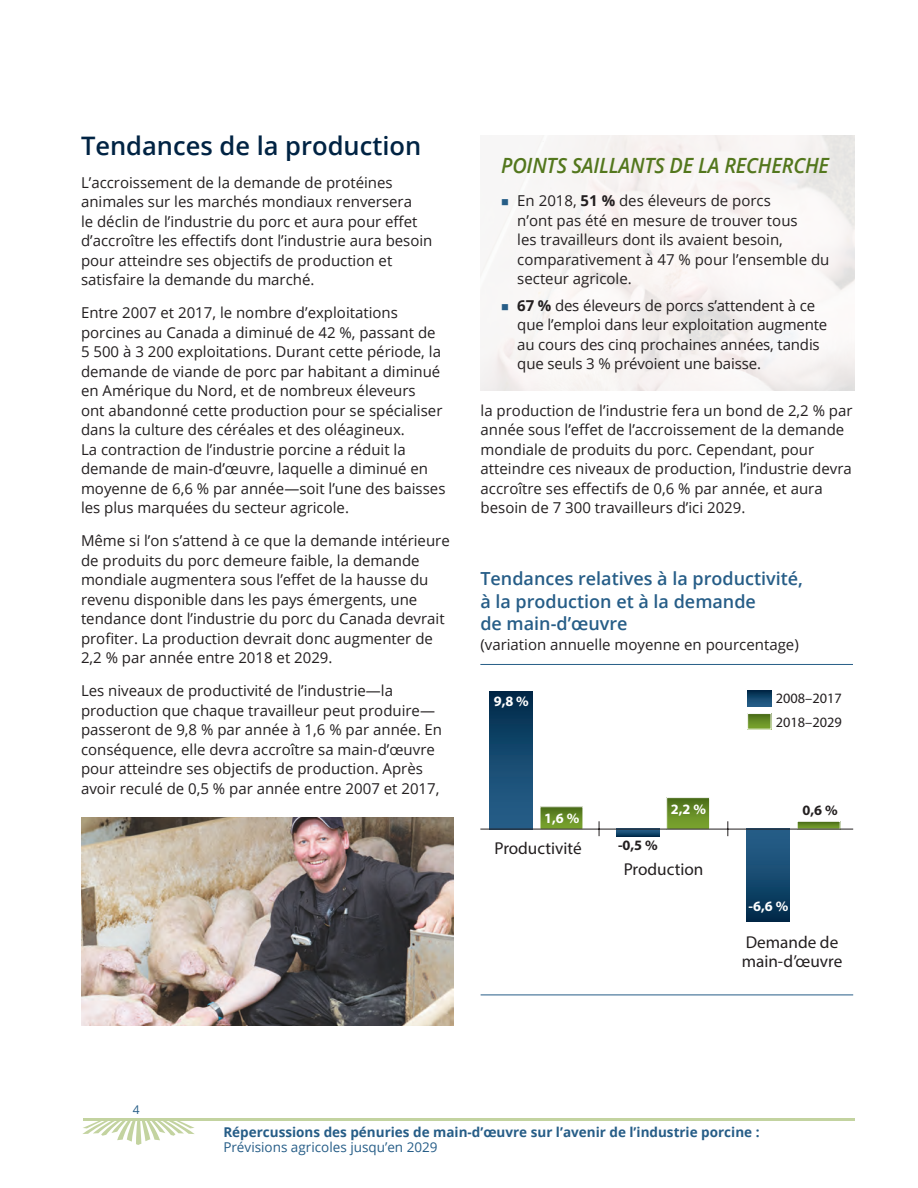
<style>
.page{position:relative;width:918px;height:1188px;background:#fff}
.page>*{position:absolute;margin:0;border:0;box-sizing:border-box;transform-origin:0 0}
.t1{font:600 25.5px "Open Sans";color:#002343}
.t2{font:italic 600 21px "Open Sans";letter-spacing:-.01em;color:#53771d;scale:.95 1}
.t3{font:600 18px/22.5px "Open Sans";color:#265d87}
.t4{font:17.25px/18.6px "Myriad Pro";color:#231f20}
.t5{font:15px/19.5px "Open Sans";color:#231f20}
.t6{font:14.4px/23.7px "Myriad Pro";color:#231f20}
.t7{font:700 14.4px "Myriad Pro";color:#fff}
.t8{font:700 14.4px "Myriad Pro";color:#231f20}
.t9{font:700 13.5px "Open Sans";color:#265d87}
.t10{font:13.5px "Open Sans";color:#265d87}
.t11{font:12px "Open Sans";color:#265d87}
.s1{font-weight:700}
</style>
<div class="page">
<svg style="left:82px;top:1121px;width:113px;height:24px"></svg>
<hr style="left:83px;top:1118px;width:772px;height:3px;background:#c3d3a0">
<img style="left:81px;top:818px;width:373px;height:208px">
<div style="left:490px;top:691px;width:43px;height:138px;background:linear-gradient(to bottom,#012c4c,#29638e)"></div>
<div style="left:540px;top:807px;width:43px;height:22px;background:linear-gradient(to bottom,#4d6f1a,#7ba52f)"></div>
<div style="left:747px;top:829px;width:43px;height:93px;background:linear-gradient(to bottom,#29648f,#012d4d)"></div>
<svg style="left:799px;top:823px;width:39px;height:4px"></svg>
<div style="left:797px;top:821px;width:43px;height:8px;border:1px solid #fff"></div>
<svg style="left:616px;top:830px;width:43px;height:6px"></svg>
<svg style="left:668px;top:799px;width:40px;height:29px"></svg>
<div style="left:666px;top:797px;width:44px;height:33px;border:1px solid #fff"></div>
<svg style="left:599px;top:821px;width:1px;height:15px"></svg>
<svg style="left:728px;top:821px;width:1px;height:15px"></svg>
<hr style="left:480px;top:829px;width:373px;height:1px;background:#231f20">
<svg style="left:749px;top:715px;width:20px;height:12px"></svg>
<div style="left:747px;top:713px;width:24px;height:16px;border:1px solid #fff"></div>
<svg style="left:748px;top:691px;width:23px;height:15px"></svg>
<hr style="left:481px;top:995px;width:372px;height:1px;background:#265d87">
<hr style="left:480px;top:664px;width:373px;height:1px;background:#265d87">
<h1 class="t1" style="left:81px;top:128px;width:342px">Tendances de la production</h1>
<p class="t5" style="left:81px;top:172px;width:353px">L’accroissement de la demande de protéines animales sur les marchés mondiaux renversera<br>le déclin de l’industrie du porc et aura pour effet d’accroître les effectifs dont l’industrie aura besoin pour atteindre ses objectifs de production et satisfaire la demande du marché.</p>
<p class="t5" style="left:81px;top:302px;width:366px">Entre 2007 et 2017, le nombre d’exploitations porcines au Canada a diminué de 42 %, passant de 5 500 à 3 200 exploitations. Durant cette période, la demande de viande de porc par habitant a diminué en Amérique du Nord, et de nombreux éleveurs<br>ont abandonné cette production pour se spécialiser dans la culture des céréales et des oléagineux.<br>La contraction de l’industrie porcine a réduit la demande de main-d’œuvre, laquelle a diminué en moyenne de 6,6 % par année—soit l’une des baisses les plus marquées du secteur agricole.</p>
<p class="t5" style="left:81px;top:530px;width:370px">Même si l’on s’attend à ce que la demande intérieure de produits du porc demeure faible, la demande mondiale augmentera sous l’effet de la hausse du revenu disponible dans les pays émergents, une tendance dont l’industrie du porc du Canada devrait profiter. La production devrait donc augmenter de 2,2 % par année entre 2018 et 2029.</p>
<p class="t5" style="left:81px;top:680px;width:363px">Les niveaux de productivité de l’industrie—la production que chaque travailleur peut produire— passeront de 9,8 % par année à 1,6 % par année. En conséquence, elle devra accroître sa main-d’œuvre pour atteindre ses objectifs de production. Après avoir reculé de 0,5 % par année entre 2007 et 2017,</p>
<h2 class="t2" style="left:501px;top:151px;width:347px">POINTS SAILLANTS DE LA RECHERCHE</h2>
<p class="t5" style="left:517px;top:191px;width:314px">En 2018, <span class="s1">51 %</span> des éleveurs de porcs<br>n’ont pas été en mesure de trouver tous<br>les travailleurs dont ils avaient besoin, comparativement à 47 % pour l’ensemble du secteur agricole.</p>
<p class="t5" style="left:517px;top:295px;width:312px"><span class="s1">67 %</span> des éleveurs de porcs s’attendent à ce que l’emploi dans leur exploitation augmente au cours des cinq prochaines années, tandis que seuls 3 % prévoient une baisse.</p>
<p class="t5" style="left:481px;top:400px;width:374px">la production de l’industrie fera un bond de 2,2 % par année sous l’effet de l’accroissement de la demande mondiale de produits du porc. Cependant, pour atteindre ces niveaux de production, l’industrie devra accroître ses effectifs de 0,6 % par année, et aura besoin de 7 300 travailleurs d’ici 2029.</p>
<p class="t3" style="left:480px;top:567px;width:324px">Tendances relatives à la productivité, à la production et à la demande<br>de main-d’œuvre</p>
<p class="t5" style="left:480px;top:634px;width:320px">(variation annuelle moyenne en pourcentage)</p>
<p class="t7" style="left:494px;top:691px;width:37px">9,8 %</p>
<p class="t7" style="left:544px;top:808px;width:37px">1,6 %</p>
<p class="t4" style="left:494px;top:839px;width:89px">Productivité</p>
<p class="t8" style="left:618px;top:836px;width:41px">-0,5 %</p>
<p class="t7" style="left:671px;top:800px;width:37px">2,2 %</p>
<p class="t4" style="left:624px;top:860px;width:81px">Production</p>
<p class="t6" style="left:776px;top:686px;width:68px">2008–2017<br>2018–2029</p>
<p class="t8" style="left:803px;top:801px;width:37px">0,6 %</p>
<p class="t7" style="left:749px;top:897px;width:41px">-6,6 %</p>
<p class="t4" style="left:742px;top:933px;width:102px">Demande de main-d’œuvre</p>
<p class="t11" style="left:133px;top:1102px;width:8px">4</p>
<p class="t9" style="left:223px;top:1123px;width:538px">Répercussions des pénuries de main-d’œuvre sur l’avenir de l’industrie porcine :</p>
<p class="t10" style="left:223px;top:1138px;width:216px">Prévisions agricoles jusqu’en 2029</p>
</div>
